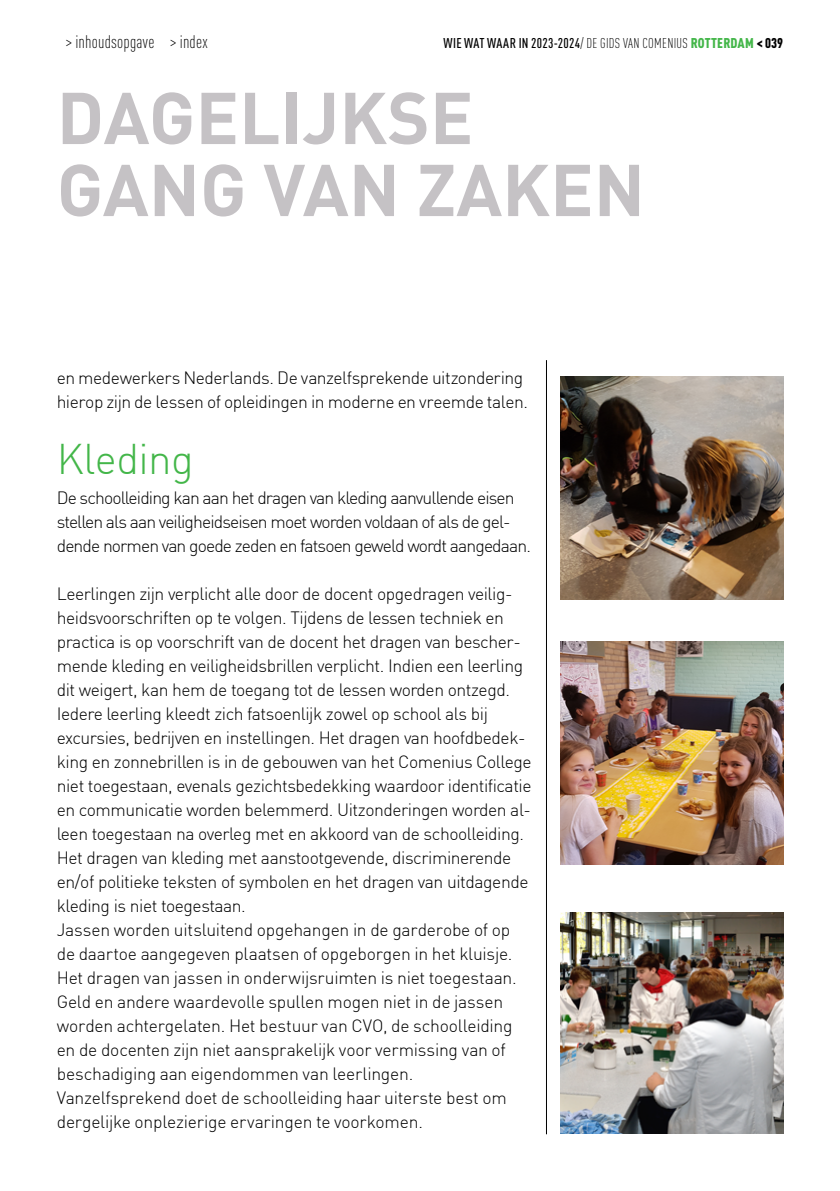
<style>
.page{position:relative;width:840px;height:1191px;background:#fff}
.page>*{position:absolute;margin:0;border:0;box-sizing:border-box;transform-origin:0 0}
.t1{font:700 72px/72px "DIN";color:#c5c2c5}
.t2{font:300 42px "DIN";letter-spacing:-.015em;color:#43b649}
.t3{font:300 18px "DIN Cond";letter-spacing:.01em;color:#000}
.t4{font:300 17.6px/24px "DIN";letter-spacing:-.025em;color:#000}
.t5{font:300 17.6px/24px "DIN";letter-spacing:-.05em;color:#000}
.t6{font:500 14px "DIN Cond";letter-spacing:.02em;color:#000}
.s1{font-weight:300}
.s2{font-weight:900;color:#43b649}
.s3{font-weight:900}
</style>
<div class="page">
<hr style="left:545px;top:360px;width:1px;height:774px;background:#000">
<img style="left:560px;top:912px;width:222px;height:221px">
<img style="left:560px;top:641px;width:222px;height:223px">
<img style="left:560px;top:376px;width:222px;height:223px">
<p class="t3" style="left:66px;top:31px;width:143px">&gt; inhoudsopgave &gt; index</p>
<p class="t6" style="left:443px;top:35px;width:341px">WIE WAT WAAR IN 2023-2024<span class="s1">/ DE GIDS VAN COMENIUS</span> <span class="s2">ROTTERDAM</span> <span class="s3">&lt; 039</span></p>
<h1 class="t1" style="left:57px;top:79px;width:589px">DAGELIJKSE<br>GANG VAN ZAKEN</h1>
<p class="t4" style="left:57px;top:365px;width:472px">en medewerkers Nederlands. De vanzelfsprekende uitzondering hierop zijn de lessen of opleidingen in moderne en vreemde talen.</p>
<h2 class="t2" style="left:57px;top:433px;width:138px">Kleding</h2>
<p class="t5" style="left:57px;top:485px;width:475px">De schoolleiding kan aan het dragen van kleding aanvullende eisen stellen als aan veiligheidseisen moet worden voldaan of als de gel&shy;dende normen van goede zeden en fatsoen geweld wordt aangedaan.</p>
<p class="t4" style="left:57px;top:581px;width:476px">Leerlingen zijn verplicht alle door de docent opgedragen veilig&shy;heidsvoorschriften op te volgen. Tijdens de lessen techniek en practica is op voorschrift van de docent het dragen van bescher&shy;mende kleding en veiligheidsbrillen verplicht. Indien een leerling dit weigert, kan hem de toegang tot de lessen worden ontzegd.<br>Iedere leerling kleedt zich fatsoenlijk zowel op school als bij excursies, bedrijven en instellingen. Het dragen van hoofdbedek&shy;king en zonnebrillen is in de gebouwen van het Comenius College niet toegestaan, evenals gezichtsbedekking waardoor identificatie en communicatie worden belemmerd. Uitzonderingen worden al&shy;leen toegestaan na overleg met en akkoord van de schoolleiding.<br>Het dragen van kleding met aanstootgevende, discriminerende en/of politieke teksten of symbolen en het dragen van uitdagende kleding is niet toegestaan.<br>Jassen worden uitsluitend opgehangen in de garderobe of op de daartoe aangegeven plaatsen of opgeborgen in het kluisje.<br>Het dragen van jassen in onderwijsruimten is niet toegestaan.<br>Geld en andere waardevolle spullen mogen niet in de jassen worden achtergelaten. Het bestuur van CVO, de schoolleiding en de docenten zijn niet aansprakelijk voor vermissing van of beschadiging aan eigendommen van leerlingen.<br>Vanzelfsprekend doet de schoolleiding haar uiterste best om dergelijke onplezierige ervaringen te voorkomen.</p>
</div>
